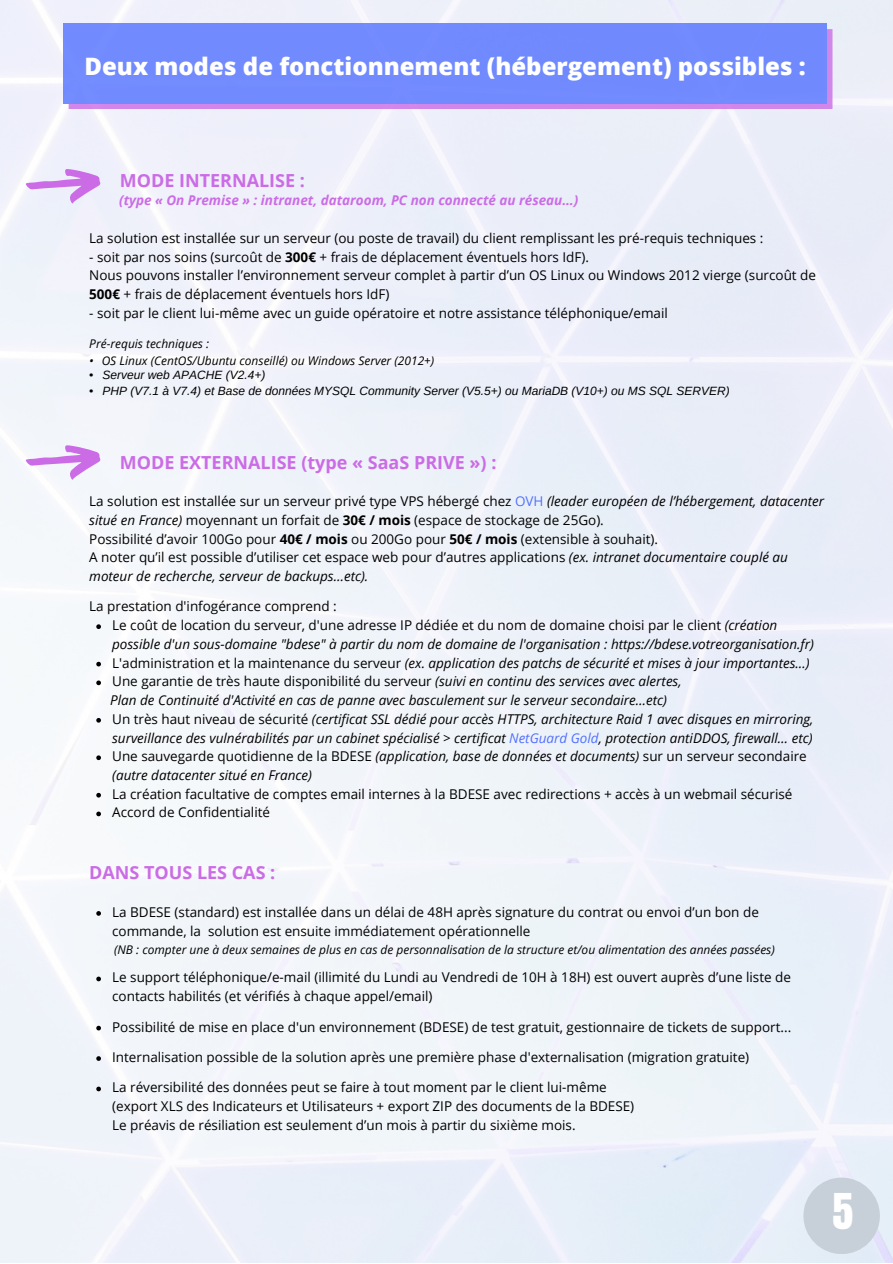
<style>
.page{position:relative;width:893px;height:1264px;background:#fff}
.page>*{position:absolute;margin:0;border:0;box-sizing:border-box;transform-origin:0 0}
.t1{font:42px "Anton";color:#fff}
.t2{font:800 24px "Open Sans";color:#fff}
.t3{font:700 18px "Open Sans";color:#cb6ce6}
.t4{font:13.5px/18.8px "Open Sans";color:#000}
.t5{font:italic 13.5px/18.8px "Open Sans";color:#000}
.t6{font:italic 700 13.5px "Open Sans";color:#cb6ce6}
.t7{font:italic 12px "Open Sans";color:#000}
.t8{font:italic 12px "Arimo";color:#000}
.s1{font-weight:700}
.s2{color:#5271ff}
.s3{font-style:italic}
.s4{font-style:normal}
</style>
<div class="page">
<img style="left:0;top:0;width:892px;height:1262px">
<svg style="left:96px;top:624px;width:5px;height:5px"></svg>
<svg style="left:96px;top:661px;width:5px;height:5px"></svg>
<svg style="left:96px;top:680px;width:5px;height:5px"></svg>
<svg style="left:96px;top:718px;width:5px;height:4px"></svg>
<svg style="left:96px;top:755px;width:5px;height:5px"></svg>
<svg style="left:96px;top:792px;width:5px;height:5px"></svg>
<svg style="left:96px;top:811px;width:5px;height:5px"></svg>
<svg style="left:96px;top:911px;width:5px;height:4px"></svg>
<svg style="left:96px;top:976px;width:5px;height:5px"></svg>
<svg style="left:96px;top:1025px;width:5px;height:5px"></svg>
<svg style="left:96px;top:1056px;width:5px;height:4px"></svg>
<svg style="left:96px;top:1086px;width:5px;height:5px"></svg>
<div style="left:803px;top:1177px;width:76px;height:76px;background:#c7d0d8;border-radius:50%"></div>
<svg style="left:25px;top:169px;width:75px;height:35px"></svg>
<svg style="left:25px;top:445px;width:75px;height:35px"></svg>
<svg style="left:69px;top:29px;width:763px;height:80px;fill:#d186ea"></svg>
<div style="left:63px;top:23px;width:763px;height:80px;background:#718afe"></div>
<h2 class="t2" style="left:85px;top:49px;width:722px">Deux modes de fonctionnement (hébergement) possibles :</h2>
<h3 class="t3" style="left:120px;top:167px;width:187px">MODE INTERNALISE :</h3>
<p class="t6" style="left:119px;top:191px;width:460px">(type « On Premise » : intranet, dataroom, PC non connecté au réseau…)</p>
<p class="t4" style="left:89px;top:228px;width:675px">La solution est installée sur un serveur (ou poste de travail) du client remplissant les pré-requis techniques :</p>
<p class="t4" style="left:89px;top:247px;width:728px">- soit par nos soins (surcoût de <span class="s1">300€</span> + frais de déplacement éventuels hors IdF).<br>Nous pouvons installer l’environnement serveur complet à partir d’un OS Linux ou Windows 2012 vierge (surcoût de<br><span class="s1">500€</span> + frais de déplacement éventuels hors IdF)</p>
<p class="t4" style="left:89px;top:303px;width:580px">- soit par le client lui-même avec un guide opératoire et notre assistance téléphonique/email</p>
<p class="t7" style="left:89px;top:335px;width:121px">Pré-requis techniques :</p>
<p class="t7" style="left:89px;top:352px;width:346px">• OS Linux (CentOS/Ubuntu conseillé) ou Windows Server (2012+)</p>
<p class="t8" style="left:89px;top:368px;width:177px">• Serveur web APACHE (V2.4+)</p>
<p class="t8" style="left:89px;top:384px;width:642px">• PHP (V7.1 à V7.4) et Base de données MYSQL Community Server (V5.5+) ou MariaDB (V10+) ou MS SQL SERVER)</p>
<h3 class="t3" style="left:120px;top:449px;width:378px">MODE EXTERNALISE (type « SaaS PRIVE ») :</h3>
<p class="t4" style="left:89px;top:491px;width:736px">La solution est installée sur un serveur privé type VPS hébergé chez <span class="s2">OVH</span> <span class="s3">(leader européen de l’hébergement, datacenter situé en France)</span> moyennant un forfait de <span class="s1">30€ / mois</span> (espace de stockage de 25Go).<br>Possibilité d’avoir 100Go pour <span class="s1">40€ / mois</span> ou 200Go pour <span class="s1">50€ / mois</span> (extensible à souhait).<br>A noter qu’il est possible d’utiliser cet espace web pour d’autres applications <span class="s3">(ex. intranet documentaire couplé au moteur de recherche, serveur de backups…etc).</span></p>
<p class="t4" style="left:89px;top:597px;width:249px">La prestation d'infogérance comprend :</p>
<p class="t5" style="left:112px;top:615px;width:703px"><span class="s4">Le coût de location du serveur, d'une adresse IP dédiée et du nom de domaine choisi par le client</span> (création possible d'un sous-domaine "bdese" à partir du nom de domaine de l'organisation : https://bdese.votreorganisation.fr)<br><span class="s4">L'administration et la maintenance du serveur</span> (ex. application des patchs de sécurité et mises à jour importantes…)<br><span class="s4">Une garantie de très haute disponibilité du serveur</span> (suivi en continu des services avec alertes,</p>
<p class="t5" style="left:112px;top:709px;width:702px"><span class="s4">Un très haut niveau de sécurité</span> (certificat SSL dédié pour accès HTTPS, architecture Raid 1 avec disques en mirroring, surveillance des vulnérabilités par un cabinet spécialisé &gt; certificat <span class="s2">NetGuard Gold</span>, protection antiDDOS, firewall… etc)<br><span class="s4">Une sauvegarde quotidienne de la BDESE</span> (application, base de données et documents) <span class="s4">sur un serveur secondaire </span>(autre datacenter situé en France)</p>
<p class="t4" style="left:112px;top:784px;width:681px">La création facultative de comptes email internes à la BDESE avec redirections + accès à un webmail sécurisé<br>Accord de Confidentialité</p>
<p class="t5" style="left:110px;top:690px;width:558px">Plan de Continuité d'Activité en cas de panne avec basculement sur le serveur secondaire…etc)</p>
<h3 class="t3" style="left:89px;top:860px;width:188px">DANS TOUS LES CAS :</h3>
<p class="t4" style="left:112px;top:902px;width:648px">La BDESE (standard) est installée dans un délai de 48H après signature du contrat ou envoi d’un bon de commande, la solution est ensuite immédiatement opérationnelle</p>
<p class="t4" style="left:112px;top:967px;width:680px">Le support téléphonique/e-mail (illimité du Lundi au Vendredi de 10H à 18H) est ouvert auprès d’une liste de contacts habilités (et vérifiés à chaque appel/email)</p>
<p class="t4" style="left:112px;top:1017px;width:680px">Possibilité de mise en place d'un environnement (BDESE) de test gratuit, gestionnaire de tickets de support...</p>
<p class="t4" style="left:112px;top:1047px;width:638px">Internalisation possible de la solution après une première phase d'externalisation (migration gratuite)</p>
<p class="t4" style="left:112px;top:1077px;width:496px">La réversibilité des données peut se faire à tout moment par le client lui-même</p>
<p class="t7" style="left:114px;top:941px;width:662px">(NB : compter une à deux semaines de plus en cas de personnalisation de la structure et/ou alimentation des années passées)</p>
<p class="t4" style="left:112px;top:1096px;width:523px">(export XLS des Indicateurs et Utilisateurs + export ZIP des documents de la BDESE)<br>Le préavis de résiliation est seulement d’un mois à partir du sixième mois.</p>
<h1 class="t1" style="left:832px;top:1180px;width:22px">5</h1>
</div>
